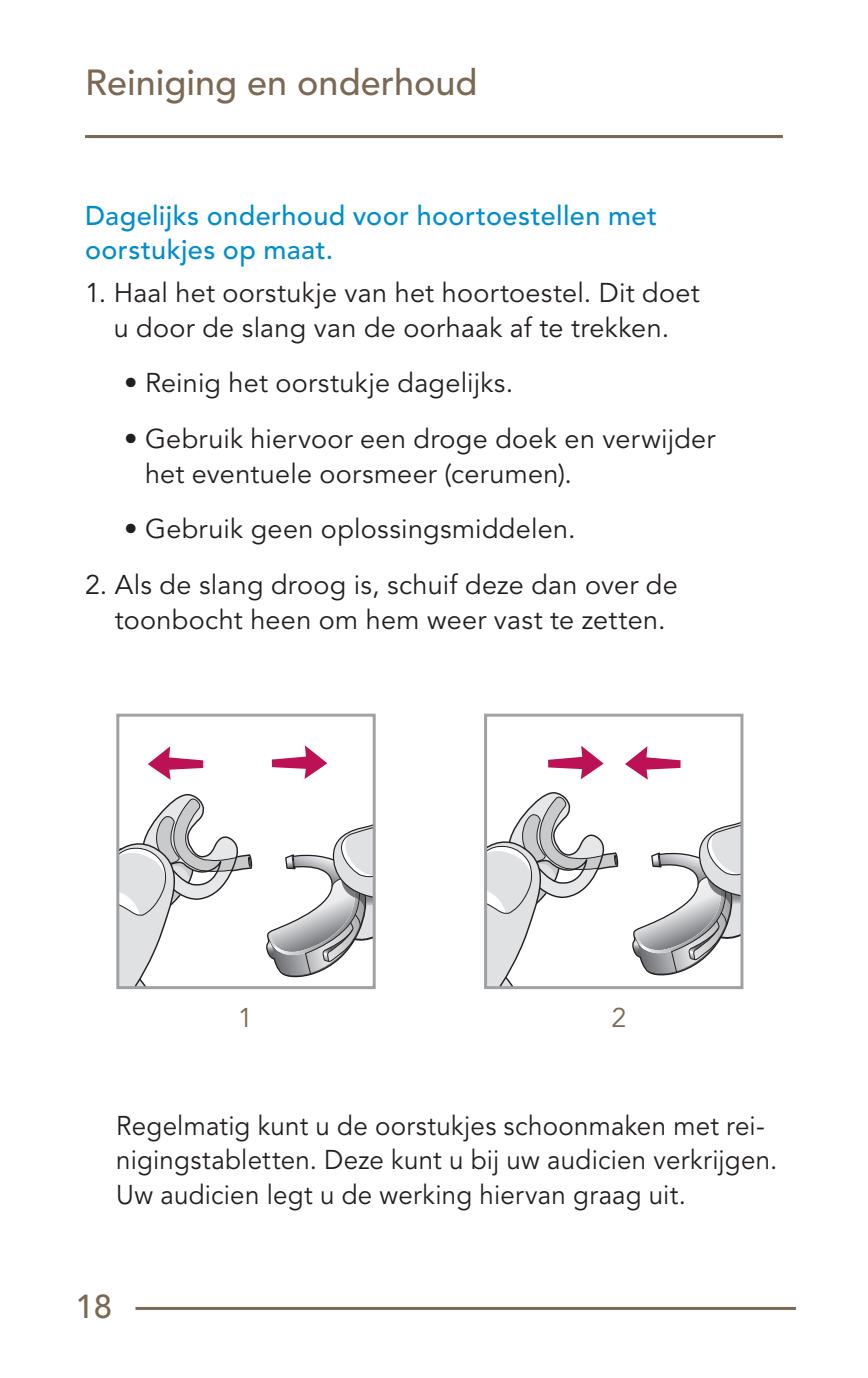
<style>
.page{position:relative;width:868px;height:1378px;background:#fff}
.page>*{position:absolute;margin:0;border:0;box-sizing:border-box;transform-origin:0 0}
.t1{font:36px "Avenir LT SLI Std Medium";color:#7c6954}
.t2{font:33px "Avenir LT SLI Std Medium";color:#7c6954}
.t3{font:27px/34.5px "Avenir LT Std";letter-spacing:.01em;color:#231f20}
.t4{font:27px/34.5px "Avenir LT Std";letter-spacing:.01em;color:#231f20;scale:.96 1}
.t5{font:27px/34.5px "Avenir LT SLI Std Medium";letter-spacing:.015em;color:#008dce}
.t6{font:27px "Avenir LT Std";color:#7c6954}
</style>
<div class="page">
<hr style="left:135px;top:1307px;width:660px;height:3px;background:#7c6954">
<hr style="left:85px;top:135px;width:697px;height:3px;background:#7c6954">
<svg style="left:120px;top:759px;width:208px;height:226px"></svg>
<svg style="left:272px;top:745px;width:55px;height:34px"></svg>
<svg style="left:148px;top:746px;width:55px;height:34px"></svg>
<svg style="left:265px;top:821px;width:106px;height:161px"></svg>
<div style="left:116px;top:713px;width:259px;height:276px;border:3px solid #a0a1a5"></div>
<svg style="left:488px;top:745px;width:193px;height:240px"></svg>
<svg style="left:631px;top:819px;width:108px;height:161px"></svg>
<svg style="left:548px;top:746px;width:55px;height:33px"></svg>
<svg style="left:625px;top:746px;width:55px;height:34px"></svg>
<div style="left:484px;top:713px;width:259px;height:276px;border:3px solid #a0a1a5"></div>
<h1 class="t1" style="left:85px;top:67px;width:394px">Reiniging en onderhoud</h1>
<p class="t5" style="left:85px;top:200px;width:573px">Dagelijks onderhoud voor hoortoestellen met oorstukjes op maat.</p>
<p class="t3" style="left:85px;top:277px;width:616px;text-align:center">1. Haal het oorstukje van het hoortoestel. Dit doet u door de slang van de oorhaak af te trekken.</p>
<p class="t3" style="left:124px;top:368px;width:391px">• Reinig het oorstukje dagelijks.</p>
<p class="t3" style="left:145px;top:423px;width:572px;text-indent:-21px">• Gebruik hiervoor een droge doek en verwijder het eventuele oorsmeer (cerumen).</p>
<p class="t3" style="left:124px;top:514px;width:453px">• Gebruik geen oplossingsmiddelen.</p>
<p class="t3" style="left:115px;top:570px;width:564px;text-indent:-30px">2. Als de slang droog is, schuif deze dan over de toonbocht heen om hem weer vast te zetten.</p>
<p class="t6" style="left:238px;top:1006px;width:17px">1</p>
<p class="t6" style="left:611px;top:1006px;width:17px">2</p>
<p class="t4" style="left:116px;top:1110px;width:690px">Regelmatig kunt u de oorstukjes schoonmaken met rei - ni gingstabletten. Deze kunt u bij uw audicien verkrijgen.<br>Uw audicien legt u de werking hiervan graag uit.</p>
<p class="t2" style="left:75px;top:1292px;width:38px">18</p>
</div>
